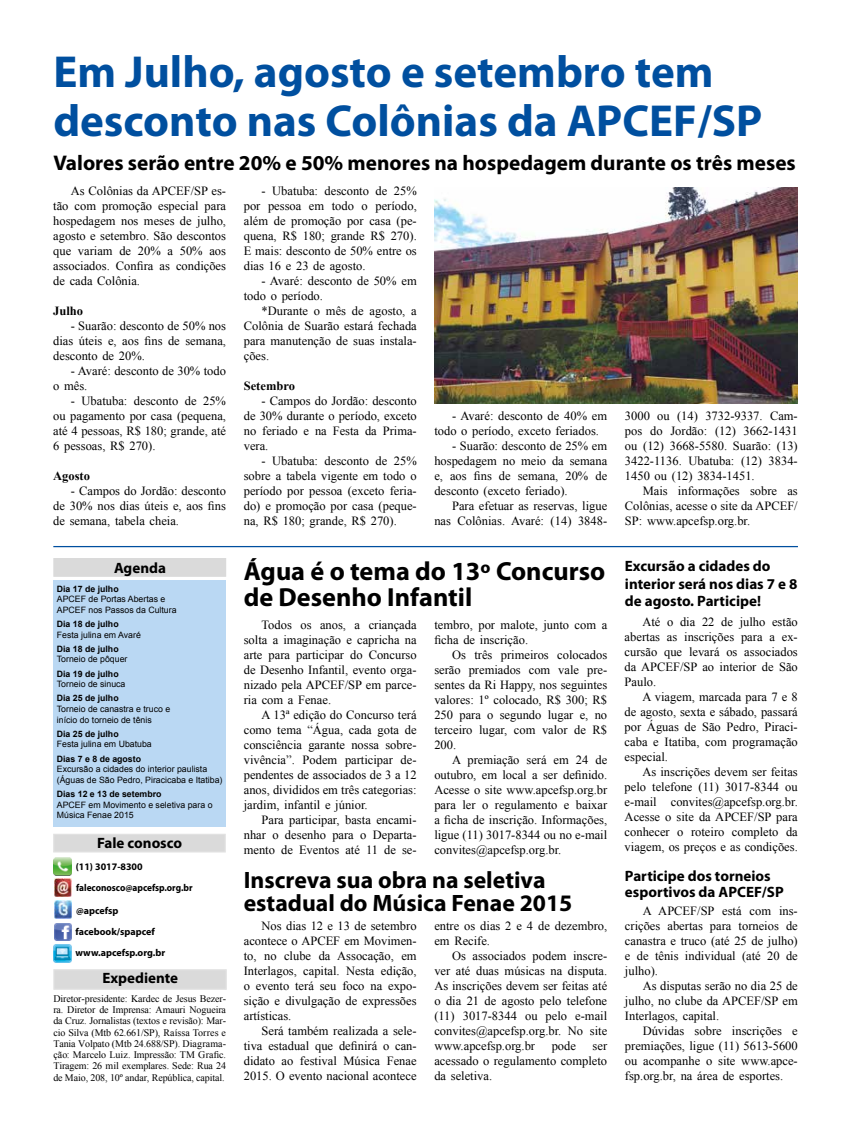
<style>
.page{position:relative;width:851px;height:1134px;background:#fff}
.page>*{position:absolute;margin:0;border:0;box-sizing:border-box;transform-origin:0 0}
.t1{font:700 45px/48.8px "Myriad Pro";color:#004f9f}
.t2{font:700 26.25px/26.2px "Myriad Pro";color:#000}
.t3{font:700 23.75px/23.8px "Myriad Pro";color:#000}
.t4{font:700 21.25px "Myriad Pro";color:#000}
.t5{font:700 15px/17.5px "Myriad Pro";color:#000}
.t6{font:12.5px/15px "Times New Roman";color:#000;text-align:justify}
.t7{font:700 12.5px "Times New Roman";color:#000}
.t8{font:10px/11.2px "Times New Roman";letter-spacing:-.01em;color:#000;text-align:justify}
.t9{font:700 10px/21.1px "Myriad Pro";color:#000}
.t10{font:8.75px/10.6px "Arial";color:#000}
.t11{font:700 8.75px "Arial";color:#000}
</style>
<div class="page">
<div style="left:53px;top:834px;width:173px;height:18px;background:#dadada"></div>
<img style="left:54px;top:858px;width:17px;height:18px">
<img style="left:54px;top:879px;width:18px;height:17px">
<img style="left:54px;top:901px;width:18px;height:17px">
<img style="left:54px;top:923px;width:18px;height:18px">
<div style="left:53px;top:969px;width:174px;height:21px;background:#dadada;border:1px solid #e1e1e1"></div>
<hr style="left:53px;top:546px;width:744px;height:1px;background:#004f9f">
<div style="left:53px;top:580px;width:173px;height:247px;background:#bad8f3"></div>
<div style="left:53px;top:558px;width:173px;height:19px;background:#dadada"></div>
<img style="left:53px;top:944px;width:18px;height:18px">
<img style="left:434px;top:187px;width:363px;height:217px">
<h1 class="t1" style="left:53px;top:46px;width:710px">Em Julho, agosto e setembro tem desconto nas Colônias da APCEF/SP</h1>
<h3 class="t4" style="left:53px;top:149px;width:743px">Valores serão entre 20% e 50% menores na hospedagem durante os três meses</h3>
<p class="t6" style="left:53px;top:183px;width:174px;text-indent:18px">As Colônias da APCEF/SP es&shy;tão com promoção especial para hospedagem nos meses de julho, agosto e setembro. São descontos que variam de 20% a 50% aos associados. Confira as condições de cada Colônia.</p>
<p class="t7" style="left:53px;top:302px;width:31px">Julho</p>
<p class="t6" style="left:53px;top:318px;width:174px;text-indent:18px">- Suarão: desconto de 50% nos dias úteis e, aos fins de semana, desconto de 20%.</p>
<p class="t6" style="left:53px;top:363px;width:174px;text-indent:18px">- Avaré: desconto de 30% todo o mês.</p>
<p class="t6" style="left:53px;top:393px;width:174px;text-indent:18px">- Ubatuba: desconto de 25% ou pagamento por casa (pequena, até 4 pessoas, R$ 180; grande, até 6 pessoas, R$ 270).</p>
<p class="t7" style="left:53px;top:467px;width:38px">Agosto</p>
<p class="t6" style="left:53px;top:483px;width:174px;text-indent:18px">- Campos do Jordão: desconto de 30% nos dias úteis e, aos fins de semana, tabela cheia.</p>
<p class="t5" style="left:114px;top:559px;width:53px">Agenda</p>
<p class="t11" style="left:57px;top:582px;width:63px">Dia 17 de julho</p>
<p class="t10" style="left:57px;top:594px;width:121px">APCEF de Portas Abertas e<br>APCEF nos Passos da Cultura</p>
<p class="t11" style="left:57px;top:618px;width:63px">Dia 18 de julho</p>
<p class="t10" style="left:57px;top:629px;width:85px">Festa julina em Avaré</p>
<p class="t11" style="left:57px;top:643px;width:63px">Dia 18 de julho</p>
<p class="t10" style="left:57px;top:654px;width:72px">Torneio de pôquer</p>
<p class="t11" style="left:57px;top:667px;width:63px">Dia 19 de julho</p>
<p class="t10" style="left:57px;top:679px;width:70px">Torneio de sinuca</p>
<p class="t11" style="left:57px;top:692px;width:63px">Dia 25 de julho</p>
<p class="t10" style="left:57px;top:704px;width:115px">Torneio de canastra e truco e início do torneio de tênis</p>
<p class="t11" style="left:57px;top:727px;width:63px">Dia 25 de julho</p>
<p class="t10" style="left:57px;top:739px;width:96px">Festa julina em Ubatuba</p>
<p class="t11" style="left:57px;top:752px;width:86px">Dias 7 e 8 de agosto</p>
<p class="t10" style="left:57px;top:764px;width:167px">Excursão a cidades do interior paulista (Águas de São Pedro, Piracicaba e Itatiba)</p>
<p class="t11" style="left:57px;top:788px;width:106px">Dias 12 e 13 de setembro</p>
<p class="t10" style="left:57px;top:799px;width:157px">APCEF em Movimento e seletiva para o<br>Música Fenae 2015</p>
<p class="t5" style="left:97px;top:833px;width:86px">Fale conosco</p>
<p class="t9" style="left:76px;top:855px;width:118px">(11) 3017-8300 faleconosco@apcefsp.org.br</p>
<p class="t9" style="left:75px;top:899px;width:81px">@apcefsp facebook/spapcef</p>
<p class="t5" style="left:102px;top:969px;width:77px">Expediente</p>
<p class="t8" style="left:53px;top:992px;width:174px">Diretor-presidente: Kardec de Jesus Bezer&shy;ra. Diretor de Imprensa: Amauri Nogueira da Cruz. Jornalistas (textos e revisão): Mar&shy;cio Silva (Mtb 62.661/SP), Raíssa Torres e Tania Volpato (Mtb 24.688/SP). Diagrama&shy;ção: Marcelo Luiz. Impressão: TM Grafic.<br>Tiragem: 26 mil exemplares. Sede: Rua 24 de Maio, 208, 10º andar, República, capital.</p>
<p class="t9" style="left:75px;top:942px;width:91px">www.apcefsp.org.br</p>
<p class="t6" style="left:244px;top:183px;width:174px;text-indent:18px">- Ubatuba: desconto de 25% por pessoa em todo o período, além de promoção por casa (pe&shy;quena, R$ 180; grande R$ 270).<br>E mais: desconto de 50% entre os dias 16 e 23 de agosto.</p>
<p class="t6" style="left:244px;top:273px;width:174px;text-indent:18px">- Avaré: desconto de 50% em todo o período.</p>
<p class="t6" style="left:244px;top:303px;width:174px;text-indent:18px">*Durante o mês de agosto, a Colônia de Suarão estará fechada para manutenção de suas instala&shy;ções.</p>
<p class="t7" style="left:244px;top:377px;width:53px">Setembro</p>
<p class="t6" style="left:244px;top:393px;width:174px;text-indent:18px">- Campos do Jordão: desconto de 30% durante o período, exceto no feriado e na Festa da Prima&shy;vera.</p>
<p class="t6" style="left:244px;top:453px;width:174px;text-indent:18px">- Ubatuba: desconto de 25% sobre a tabela vigente em todo o período por pessoa (exceto feria&shy;do) e promoção por casa (peque&shy;na, R$ 180; grande, R$ 270).</p>
<p class="t6" style="left:434px;top:408px;width:174px;text-indent:18px">- Avaré: desconto de 40% em todo o período, exceto feriados.</p>
<p class="t6" style="left:434px;top:438px;width:174px;text-indent:18px">- Suarão: desconto de 25% em hospedagem no meio da semana e, aos fins de semana, 20% de desconto (exceto feriado).</p>
<p class="t6" style="left:434px;top:498px;width:174px;text-align:right">Para efetuar as reservas, ligue nas Colônias. Avaré: (14) 3848-</p>
<h2 class="t2" style="left:244px;top:557px;width:363px">Água é o tema do 13º Concurso de Desenho Infantil</h2>
<p class="t6" style="left:244px;top:617px;width:174px;text-indent:18px">Todos os anos, a criançada solta a imaginação e capricha na arte para participar do Concurso de Desenho Infantil, evento orga&shy;nizado pela APCEF/SP em parce&shy;ria com a Fenae.</p>
<p class="t6" style="left:244px;top:707px;width:174px;text-indent:18px">A 13ª edição do Concurso terá como tema “Água, cada gota de consciência garante nossa sobre&shy;vivência”. Podem participar de&shy;pendentes de associados de 3 a 12 anos, divididos em três categorias: jardim, infantil e júnior.</p>
<p class="t6" style="left:244px;top:812px;width:174px;text-indent:18px">Para participar, basta encami&shy;nhar o desenho para o Departa&shy;mento de Eventos até 11 de se-</p>
<p class="t6" style="left:434px;top:617px;width:174px">tembro, por malote, junto com a ficha de inscrição.</p>
<p class="t6" style="left:434px;top:647px;width:174px;text-indent:18px">Os três primeiros colocados serão premiados com vale pre&shy;sentes da Ri Happy, nos seguintes valores: 1º colocado, R$ 300; R$ 250 para o segundo lugar e, no terceiro lugar, com valor de R$ 200.</p>
<p class="t6" style="left:434px;top:752px;width:174px;text-indent:18px">A premiação será em 24 de outubro, em local a ser definido.<br>Acesse o site www.apcefsp.org.br para ler o regulamento e baixar a ficha de inscrição. Informações, ligue (11) 3017-8344 ou no e-mail convites@apcefsp.org.br.</p>
<h3 class="t3" style="left:244px;top:867px;width:330px">Inscreva sua obra na seletiva estadual do Música Fenae 2015</h3>
<p class="t6" style="left:244px;top:917px;width:174px;text-indent:18px">Nos dias 12 e 13 de setembro acontece o APCEF em Movimen&shy;to, no clube da Assocação, em Interlagos, capital. Nesta edição, o evento terá seu foco na expo&shy;sição e divulgação de expressões artísticas.</p>
<p class="t6" style="left:244px;top:1022px;width:174px;text-indent:18px">Será também realizada a sele&shy;tiva estadual que definirá o can&shy;didato ao festival Música Fenae 2015. O evento nacional acontece</p>
<p class="t6" style="left:434px;top:917px;width:174px">entre os dias 2 e 4 de dezembro, em Recife.</p>
<p class="t6" style="left:434px;top:947px;width:174px;text-indent:18px">Os associados podem inscre&shy;ver até duas músicas na disputa.<br>As inscrições devem ser feitas até o dia 21 de agosto pelo telefone (11) 3017-8344 ou pelo e-mail convites@apcefsp.org.br. No site www.apcefsp.org.br</p>
<p class="t6" style="left:551px;top:1037px;width:26px">pode</p>
<p class="t6" style="left:434px;top:1037px;width:174px;text-indent:158px">ser acessado o regulamento completo da seletiva.</p>
<p class="t6" style="left:625px;top:408px;width:174px">3000 ou (14) 3732-9337. Cam&shy;pos do Jordão: (12) 3662-1431 ou (12) 3668-5580. Suarão: (13)<br>3422-1136. Ubatuba: (12) 3834- 1450 ou (12) 3834-1451.</p>
<p class="t6" style="left:625px;top:483px;width:174px;text-indent:18px">Mais informações sobre as Colônias, acesse o site da APCEF/ SP: www.apcefsp.org.br.</p>
<p class="t5" style="left:625px;top:557px;width:174px">Excursão a cidades do interior será nos dias 7 e 8 de agosto. Participe!</p>
<p class="t6" style="left:624px;top:614px;width:175px;text-indent:18px">Até o dia 22 de julho estão abertas as inscrições para a ex&shy;cursão que levará os associados da APCEF/SP ao interior de São Paulo.</p>
<p class="t6" style="left:624px;top:689px;width:175px;text-indent:18px">A viagem, marcada para 7 e 8 de agosto, sexta e sábado, passará por Águas de São Pedro, Piraci&shy;caba e Itatiba, com programação especial.</p>
<p class="t6" style="left:624px;top:764px;width:175px;text-indent:18px">As inscrições devem ser feitas pelo telefone (11) 3017-8344 ou e-mail convites@apcefsp.org.br.<br>Acesse o site da APCEF/SP para conhecer o roteiro completo da viagem, os preços e as condições.</p>
<p class="t5" style="left:625px;top:867px;width:160px;line-height:16.2px">Participe dos torneios esportivos da APCEF/SP</p>
<p class="t6" style="left:625px;top:903px;width:174px;text-indent:18px">A APCEF/SP está com ins&shy;crições abertas para torneios de canastra e truco (até 25 de julho) e de tênis individual (até 20 de julho).</p>
<p class="t6" style="left:625px;top:978px;width:174px;text-indent:18px">As disputas serão no dia 25 de julho, no clube da APCEF/SP em Interlagos, capital.</p>
<p class="t6" style="left:625px;top:1023px;width:174px;text-indent:18px">Dúvidas sobre inscrições e premiações, ligue (11) 5613-5600 ou acompanhe o site www.apce&shy;fsp.org.br, na área de esportes.</p>
</div>
